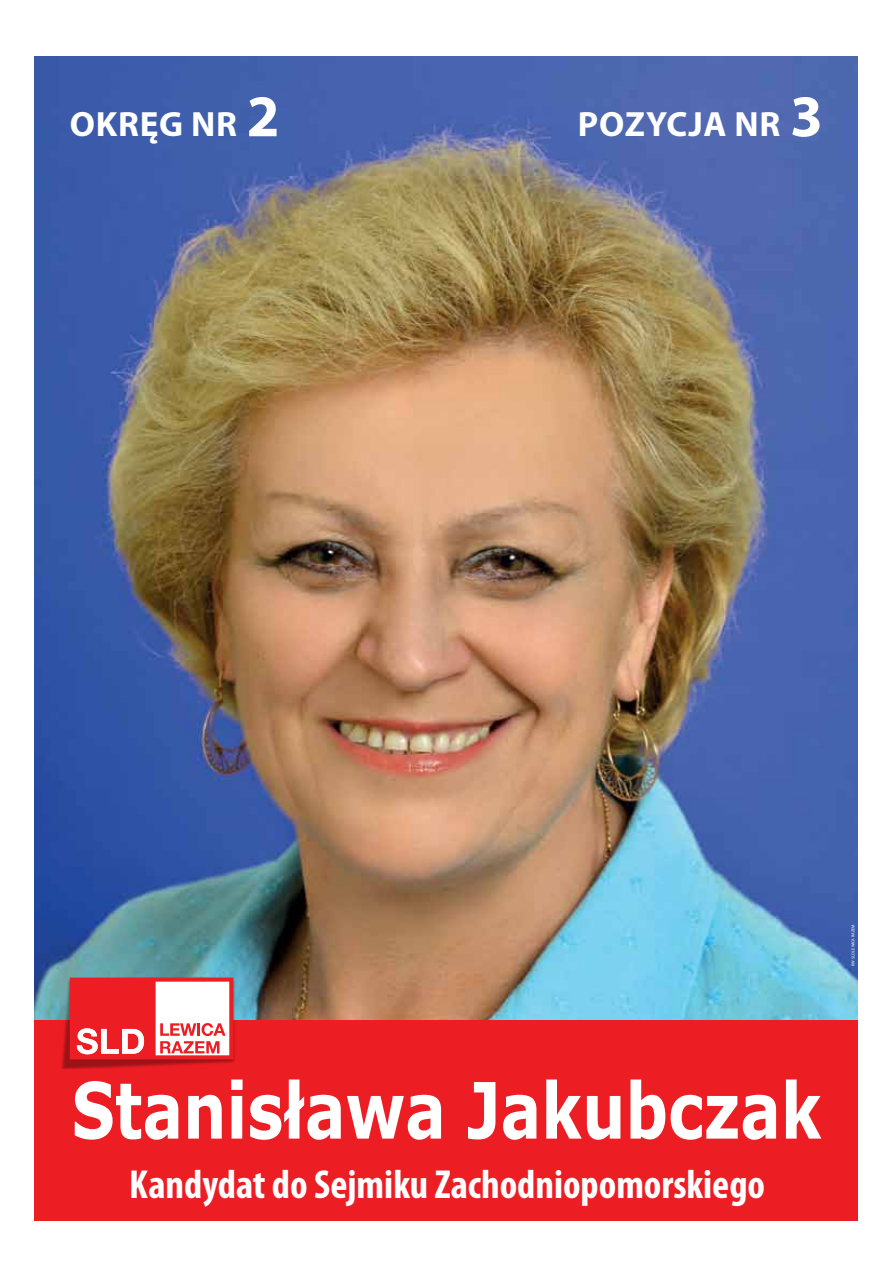
<style>
.page{position:relative;width:893px;height:1263px;background:#fff}
.page>*{position:absolute;margin:0;border:0;box-sizing:border-box;transform-origin:0 0}
.t1{font:700 77.7px "Verdana";color:#fff;scale:.78 1}
.t2{font:700 condensed 40.65px "Myriad Pro";color:#fff}
.t3{font:700 35.25px "Myriad Pro";letter-spacing:.02em;color:#fff}
.t4{font:4.2px "Myriad Pro";color:#fff}
.s1{font-size:59.4px}
</style>
<div class="page">
<img style="left:34px;top:56px;width:824px;height:965px">
<div style="left:34px;top:1021px;width:824px;height:200px;background:#ed1d24"></div>
<img style="left:62px;top:970px;width:180px;height:99px">
<svg style="left:70px;top:977px;width:163px;height:82px"></svg>
<p class="t3" style="left:70px;top:101px;width:211px">OKRĘG NR <span class="s1">2</span></p>
<p class="t3" style="left:578px;top:101px;width:247px">POZYCJA NR <span class="s1">3</span></p>
<p class="t4" style="left:850px;top:966px;width:43px;rotate:-90deg">KW SLD LEWICA RAZEM</p>
<h1 class="t1" style="left:71px;top:1055px;width:963px">Stanisława Jakubczak</h1>
<p class="t2" style="left:129px;top:1159px;width:637px">Kandydat do Sejmiku Zachodniopomorskiego</p>
</div>
